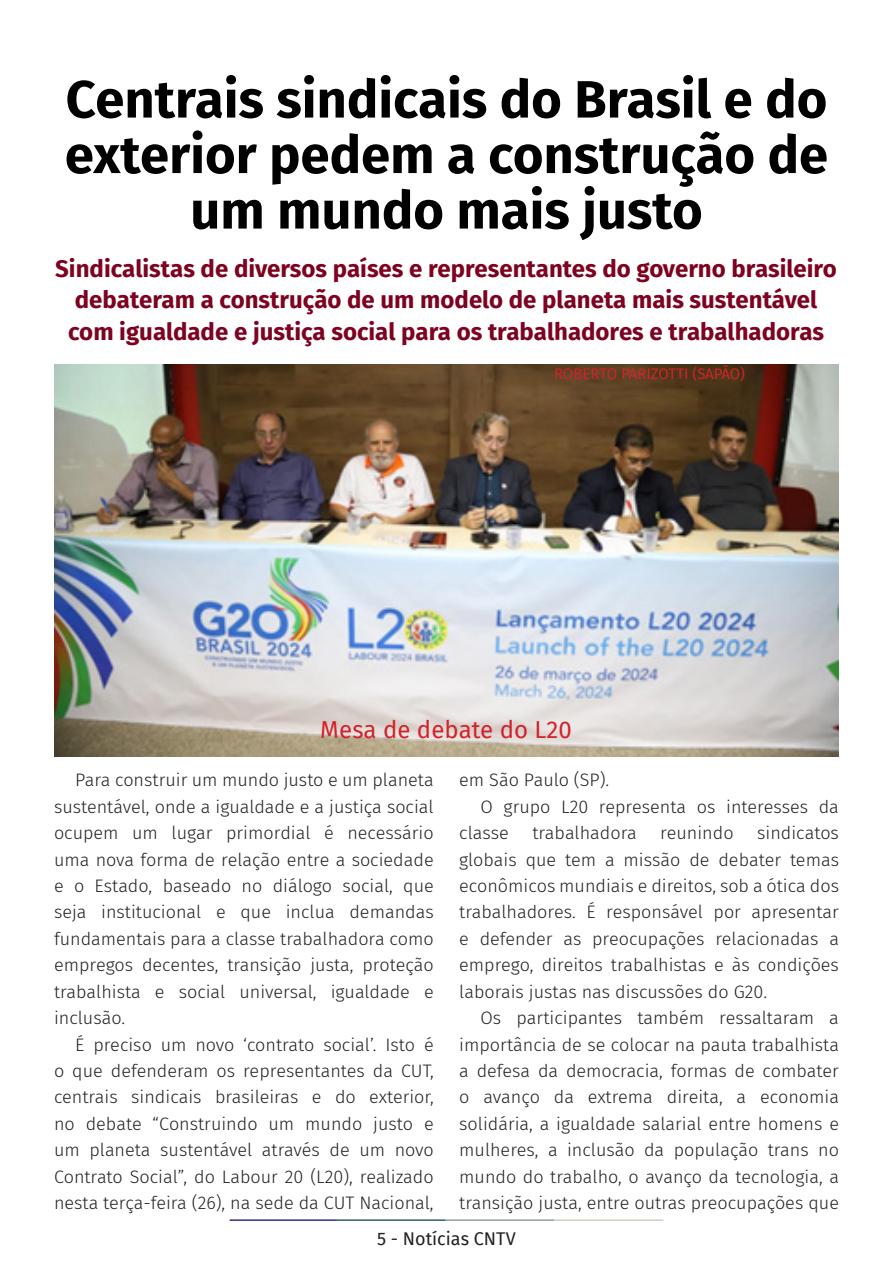
<style>
.page{position:relative;width:893px;height:1263px;background:#fff}
.page>*{position:absolute;margin:0;border:0;box-sizing:border-box;transform-origin:0 0}
.t1{font:700 52.5px/55.5px "Fira Sans";color:#000001;text-align:center}
.t2{font:700 24px/31.5px "Fira Sans";color:#7e0220;text-align:center}
.t3{font:24px "Fira Sans";color:#d1232a}
.t4{font:300 18px/26.4px "Fira Sans";color:#231f20;text-align:justify}
.t5{font:18px "Fira Sans";color:#231f20}
.t6{font:15px "Fira Sans";letter-spacing:-.005em;color:#d1232a}
</style>
<div class="page">
<hr style="left:230px;top:1219px;width:107px;height:2px;background:#2f3088">
<hr style="left:337px;top:1219px;width:109px;height:2px;background:#3a5f6d">
<hr style="left:446px;top:1219px;width:109px;height:2px;background:#87a59a">
<hr style="left:555px;top:1219px;width:108px;height:2px;background:#c6d5b7">
<img style="left:54px;top:364px;width:785px;height:392px">
<p class="t1" style="left:65px;top:68px;width:765px">Centrais sindicais do Brasil e do exterior pedem a construção de um mundo mais justo</p>
<p class="t2" style="left:55px;top:251px;width:783px">Sindicalistas de diversos países e representantes do governo brasileiro debateram a construção de um modelo de planeta mais sustentável com igualdade e justiça social para os trabalhadores e trabalhadoras</p>
<p class="t6" style="left:554px;top:362px;width:192px">ROBERTO PARIZOTTI (SAPÃO)</p>
<p class="t3" style="left:320px;top:711px;width:253px">Mesa de debate do L20</p>
<p class="t4" style="left:54px;top:767px;width:381px;text-indent:21px">Para construir um mundo justo e um planeta sustentável, onde a igualdade e a justiça social ocupem um lugar primordial é necessário uma nova forma de relação entre a sociedade e o Estado, baseado no diálogo social, que seja institucional e que inclua demandas fundamentais para a classe trabalhadora como empregos decentes, transição justa, proteção trabalhista e social universal, igualdade e inclusão.</p>
<p class="t4" style="left:54px;top:1031px;width:381px;text-indent:21px">É preciso um novo ‘contrato social’. Isto é o que defenderam os representantes da CUT, centrais sindicais brasileiras e do exterior, no debate “Construindo um mundo justo e um planeta sustentável através de um novo Contrato Social”, do Labour 20 (L20), realizado nesta terça-feira (26), na sede da CUT Nacional,</p>
<p class="t4" style="left:459px;top:767px;width:152px">em São Paulo (SP).</p>
<p class="t4" style="left:459px;top:793px;width:381px;text-indent:21px">O grupo L20 representa os interesses da classe</p>
<p class="t4" style="left:459px;top:820px;width:381px;text-indent:298px">sindicatos globais que tem a missão de debater temas econômicos mundiais e direitos, sob a ótica dos trabalhadores. É responsável por apresentar e defender as preocupações relacionadas a emprego, direitos trabalhistas e às condições laborais justas nas discussões do G20.</p>
<p class="t4" style="left:459px;top:1004px;width:381px;text-indent:21px">Os participantes também ressaltaram a importância de se colocar na pauta trabalhista a defesa da democracia, formas de combater o avanço da extrema direita, a economia solidária, a igualdade salarial entre homens e mulheres, a inclusão da população trans no mundo do trabalho, o avanço da tecnologia, a transição justa, entre outras preocupações que</p>
<p class="t4" style="left:532px;top:820px;width:106px">trabalhadora</p>
<p class="t4" style="left:660px;top:820px;width:75px">reunindo</p>
<p class="t5" style="left:377px;top:1225px;width:140px">5 - Notícias CNTV</p>
</div>
